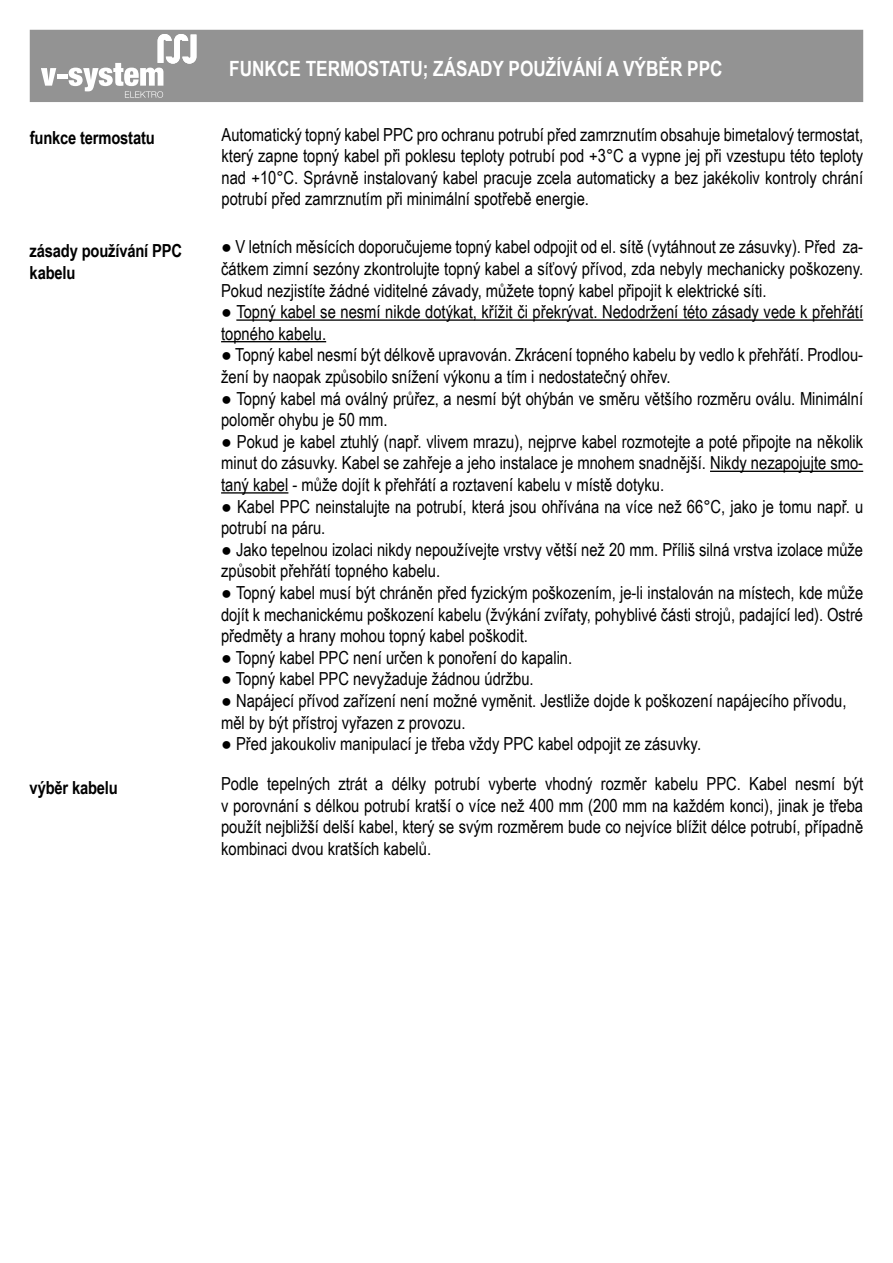
<style>
.page{position:relative;width:893px;height:1263px;background:#fff}
.page>*{position:absolute;margin:0;border:0;box-sizing:border-box;transform-origin:0 0}
.t1{font:700 21px "Arial Narrow";color:#fff}
.t2{font:18px/21.6px "Arial Narrow";color:#000}
.t3{font:700 18px/21.6px "Arial Narrow";letter-spacing:-.01em;color:#000}
</style>
<div class="page">
<div style="left:30px;top:30px;width:833px;height:72px;background:#939393"></div>
<svg style="left:42px;top:68px;width:14px;height:18px"></svg>
<div style="left:57px;top:74px;width:10px;height:5px;background:#fff"></div>
<svg style="left:69px;top:34px;width:127px;height:64px"></svg>
<hr style="left:236px;top:319px;width:627px;height:2px;background:#000">
<hr style="left:221px;top:341px;width:105px;height:1px;background:#000">
<hr style="left:710px;top:471px;width:153px;height:1px;background:#000">
<hr style="left:221px;top:492px;width:67px;height:2px;background:#000">
<p class="t3" style="left:30px;top:126px;width:127px">funkce termostatu</p>
<p class="t3" style="left:30px;top:239px;width:154px">zásady používání PPC kabelu</p>
<p class="t1" style="left:229px;top:52px;width:495px">FUNKCE TERMOSTATU; ZÁSADY POUŽÍVÁNÍ A VÝBĚR PPC</p>
<p class="t2" style="left:221px;top:123px;width:643px;text-align:justify">Automatický topný kabel PPC pro ochranu potrubí před zamrznutím obsahuje bimetalový termostat, který zapne topný kabel při poklesu teploty potrubí pod +3°C a vypne jej při vzestupu této teploty nad +10°C. Správně instalovaný kabel pracuje zcela automaticky a bez jakékoliv kontroly chrání potrubí před zamrznutím při minimální spotřebě energie.</p>
<p class="t2" style="left:221px;top:236px;width:644px;text-align:justify">● V letních měsících doporučujeme topný kabel odpojit od el. sítě (vytáhnout ze zásuvky). Před za&shy;čátkem zimní sezóny zkontrolujte topný kabel a síťový přívod, zda nebyly mechanicky poškozeny.<br>Pokud nezjistíte žádné viditelné závady, můžete topný kabel připojit k elektrické síti.</p>
<p class="t2" style="left:221px;top:300px;width:643px">● Topný kabel se nesmí nikde dotýkat, křížit či překrývat. Nedodržení této zásady vede k přehřátí topného kabelu.</p>
<p class="t2" style="left:221px;top:344px;width:644px">● Topný kabel nesmí být délkově upravován. Zkrácení topného kabelu by vedlo k přehřátí. Prodlou&shy;žení by naopak způsobilo snížení výkonu a tím i nedostatečný ohřev.</p>
<p class="t2" style="left:221px;top:387px;width:643px">● Topný kabel má oválný průřez, a nesmí být ohýbán ve směru většího rozměru oválu. Minimální poloměr ohybu je 50 mm.</p>
<p class="t2" style="left:221px;top:430px;width:644px;text-align:justify">● Pokud je kabel ztuhlý (např. vlivem mrazu), nejprve kabel rozmotejte a poté připojte na několik minut do zásuvky. Kabel se zahřeje a jeho instalace je mnohem snadnější. Nikdy nezapojujte smo&shy;taný kabel - může dojít k přehřátí a roztavení kabelu v místě dotyku.</p>
<p class="t2" style="left:221px;top:495px;width:644px">● Kabel PPC neinstalujte na potrubí, která jsou ohřívána na více než 66°C, jako je tomu např. u potrubí na páru.</p>
<p class="t2" style="left:221px;top:538px;width:644px">● Jako tepelnou izolaci nikdy nepoužívejte vrstvy větší než 20 mm. Příliš silná vrstva izolace může způsobit přehřátí topného kabelu.</p>
<p class="t2" style="left:221px;top:581px;width:644px;text-align:justify">● Topný kabel musí být chráněn před fyzickým poškozením, je-li instalován na místech, kde může dojít k mechanickému poškození kabelu (žvýkání zvířaty, pohyblivé části strojů, padající led). Ostré předměty a hrany mohou topný kabel poškodit.</p>
<p class="t2" style="left:221px;top:646px;width:353px">● Topný kabel PPC není určen k ponoření do kapalin.</p>
<p class="t2" style="left:221px;top:668px;width:314px">● Topný kabel PPC nevyžaduje žádnou údržbu.</p>
<p class="t2" style="left:221px;top:689px;width:627px">● Napájecí přívod zařízení není možné vyměnit. Jestliže dojde k poškození napájecího přívodu, měl by být přístroj vyřazen z provozu.</p>
<p class="t2" style="left:221px;top:732px;width:481px">● Před jakoukoliv manipulací je třeba vždy PPC kabel odpojit ze zásuvky.</p>
<p class="t3" style="left:30px;top:776px;width:90px">výběr kabelu</p>
<p class="t2" style="left:221px;top:772px;width:644px;text-align:justify">Podle tepelných ztrát a délky potrubí vyberte vhodný rozměr kabelu PPC. Kabel nesmí být v porovnání s délkou potrubí kratší o více než 400 mm (200 mm na každém konci), jinak je třeba použít nejbližší delší kabel, který se svým rozměrem bude co nejvíce blížit délce potrubí, případně kombinaci dvou kratších kabelů.</p>
</div>
